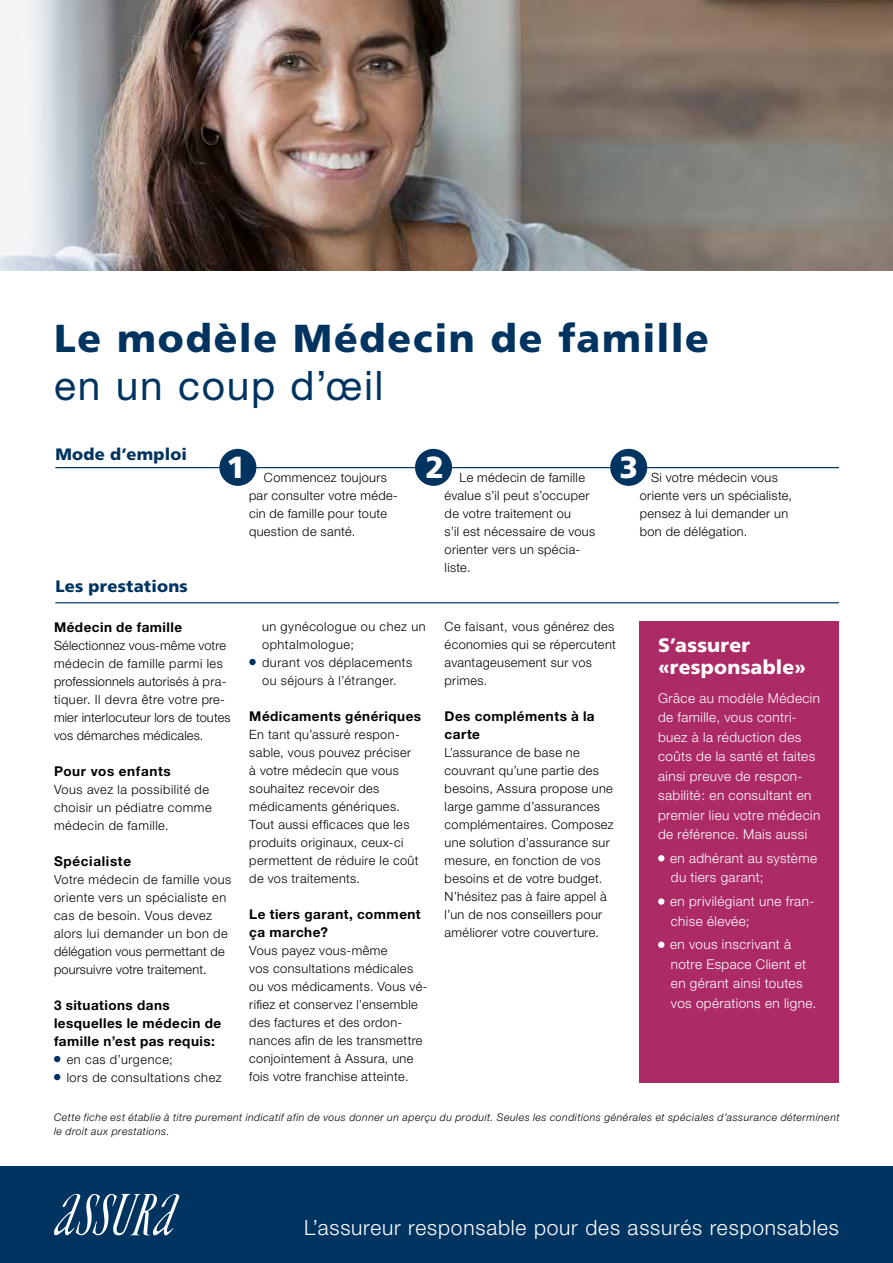
<style>
.page{position:relative;width:893px;height:1263px;background:#fff}
.page>*{position:absolute;margin:0;border:0;box-sizing:border-box;transform-origin:0 0}
.t1{font:40.65px "Helvetica Neue LT";letter-spacing:.04em;color:#003460}
.t2{font:900 39px "Frutiger";letter-spacing:.045em;color:#003460}
.t3{font:900 30.6px "Frutiger";color:#fff}
.t4{font:300 21px "Helvetica Neue LT";letter-spacing:.04em;color:#fff}
.t5{font:900 19.5px/21.8px "Frutiger";letter-spacing:.01em;color:#fff}
.t6{font:900 16.5px "Frutiger";letter-spacing:.015em;color:#003460}
.t7{font:300 13.5px/19.5px "Helvetica Neue LT";letter-spacing:.03em;color:#fff}
.t8{font:700 13.5px/18px "Helvetica Neue LT";letter-spacing:.035em;color:#000}
.t9{font:300 12.75px/18px "Helvetica Neue LT";letter-spacing:.03em;color:#000}
.t10{font:italic 300 10.5px/13.5px "Helvetica Neue LT";letter-spacing:.05em;color:#000}
.s1{color:#fff}
</style>
<div class="page">
<img style="left:0;top:0;width:893px;height:271px">
<div style="left:0;top:1166px;width:893px;height:97px;background:#003460"></div>
<svg style="left:54px;top:1194px;width:125px;height:41px"></svg>
<div style="left:640px;top:621px;width:199px;height:461px;background:#ac2b67"></div>
<div style="left:219px;top:449px;width:37px;height:37px;background:#003460;border-radius:50%"></div>
<div style="left:415px;top:449px;width:37px;height:37px;background:#003460;border-radius:50%"></div>
<div style="left:610px;top:449px;width:37px;height:37px;background:#003460;border-radius:50%"></div>
<hr style="left:55px;top:467px;width:784px;height:1px;background:#003460">
<hr style="left:55px;top:602px;width:784px;height:1px;background:#003460">
<svg style="left:54px;top:1056px;width:6px;height:6px"></svg>
<svg style="left:54px;top:1074px;width:6px;height:6px"></svg>
<div style="left:249px;top:659px;width:7px;height:6px;background:#003460;border-radius:50%"></div>
<svg style="left:658px;top:855px;width:6px;height:6px"></svg>
<div style="left:658px;top:898px;width:6px;height:7px;background:#fff;border-radius:50%"></div>
<div style="left:658px;top:941px;width:6px;height:7px;background:#fff;border-radius:50%"></div>
<h2 class="t2" style="left:54px;top:315px;width:656px">Le modèle Médecin de famille</h2>
<h1 class="t1" style="left:54px;top:361px;width:331px">en un coup d’œil</h1>
<p class="t6" style="left:55px;top:444px;width:133px">Mode d’emploi</p>
<p class="t6" style="left:55px;top:576px;width:134px">Les prestations</p>
<h3 class="t3" style="left:227px;top:449px;width:20px">1</h3>
<h3 class="t3" style="left:425px;top:449px;width:20px">2</h3>
<h3 class="t3" style="left:620px;top:449px;width:20px">3</h3>
<p class="t9" style="left:249px;top:469px;width:150px;text-indent:15px">Commencez toujours par consulter votre méde&shy;cin de famille pour toute question de santé.</p>
<p class="t9" style="left:445px;top:469px;width:152px;text-indent:15px">Le médecin de famille évalue s’il peut s’occuper de votre traitement ou<br>s’il est nécessaire de vous orienter vers un spécia&shy;liste.</p>
<p class="t9" style="left:640px;top:469px;width:154px;text-indent:11px">Si votre médecin vous oriente vers un spécialiste, pensez à lui demander un bon de délégation.</p>
<p class="t8" style="left:54px;top:618px;width:130px">Médecin de famille</p>
<p class="t9" style="left:54px;top:636px;width:178px">Sélectionnez vous-même votre médecin de famille parmi les professionnels autorisés à pra&shy;tiquer. Il devra être votre pre&shy;mier interlocuteur lors de toutes vos démarches médicales.</p>
<p class="t8" style="left:54px;top:762px;width:118px">Pour vos enfants</p>
<p class="t9" style="left:54px;top:780px;width:159px">Vous avez la possibilité de choisir un pédiatre comme médecin de famille.</p>
<p class="t8" style="left:54px;top:852px;width:79px">Spécialiste</p>
<p class="t9" style="left:54px;top:870px;width:179px">Votre médecin de famille vous oriente vers un spécialiste en cas de besoin. Vous devez alors lui demander un bon de délégation vous permettant de poursuivre votre traitement.</p>
<p class="t8" style="left:54px;top:996px;width:169px">3 situations dans lesquelles le médecin de famille n’est pas requis:</p>
<p class="t9" style="left:67px;top:1050px;width:156px">en cas d’urgence;<br>lors de consultations chez</p>
<p class="t9" style="left:262px;top:617px;width:165px">un gynécologue ou chez un ophtalmologue;<br>durant vos déplacements ou séjours à l’étranger.<span class="s1">u</span></p>
<p class="t8" style="left:249px;top:707px;width:173px">Médicaments génériques</p>
<p class="t9" style="left:249px;top:725px;width:171px">En tant qu’assuré respon&shy;sable, vous pouvez préciser à votre médecin que vous souhaitez recevoir des médicaments génériques.<br>Tout aussi efficaces que les produits originaux, ceux-ci permettent de réduire le coût de vos traitements.</p>
<p class="t8" style="left:249px;top:905px;width:173px">Le tiers garant, comment ça marche?</p>
<p class="t9" style="left:249px;top:941px;width:180px">Vous payez vous-même<br>vos consultations médicales ou vos médicaments. Vous vé&shy;rifiez et conservez l’ensemble des factures et des ordon&shy;nances afin de les transmettre conjointement à Assura, une fois votre franchise atteinte.</p>
<p class="t9" style="left:445px;top:617px;width:173px">Ce faisant, vous générez des économies qui se répercutent avantageusement sur vos primes.</p>
<p class="t8" style="left:445px;top:707px;width:152px">Des compléments à la carte</p>
<p class="t9" style="left:445px;top:743px;width:170px">L’assurance de base ne couvrant qu’une partie des besoins, Assura propose une large gamme d’assurances complémentaires. Composez une solution d’assurance sur mesure, en fonction de vos besoins et de votre budget.<br>N’hésitez pas à faire appel à l’un de nos conseillers pour améliorer votre couverture.</p>
<h3 class="t5" style="left:658px;top:634px;width:149px">S’assurer «responsable»</h3>
<p class="t7" style="left:658px;top:688px;width:164px">Grâce au modèle Médecin de famille, vous contri&shy;buez à la réduction des coûts de la santé et faites ainsi preuve de respon&shy;sabilité: en consultant en premier lieu votre médecin de référence. Mais aussi</p>
<p class="t7" style="left:670px;top:848px;width:149px">en adhérant au système du tiers garant;</p>
<p class="t7" style="left:670px;top:891px;width:146px">en privilégiant une fran&shy;chise élevée;</p>
<p class="t7" style="left:670px;top:935px;width:148px">en vous inscrivant à notre Espace Client et en gérant ainsi toutes vos opérations en ligne.</p>
<p class="t10" style="left:54px;top:1111px;width:787px">Cette fiche est établie à titre purement indicatif afin de vous donner un aperçu du produit. Seules les conditions générales et spéciales d’assurance déterminent le droit aux prestations.</p>
<h3 class="t4" style="left:304px;top:1215px;width:536px">L’assureur responsable pour des assurés responsables</h3>
</div>
